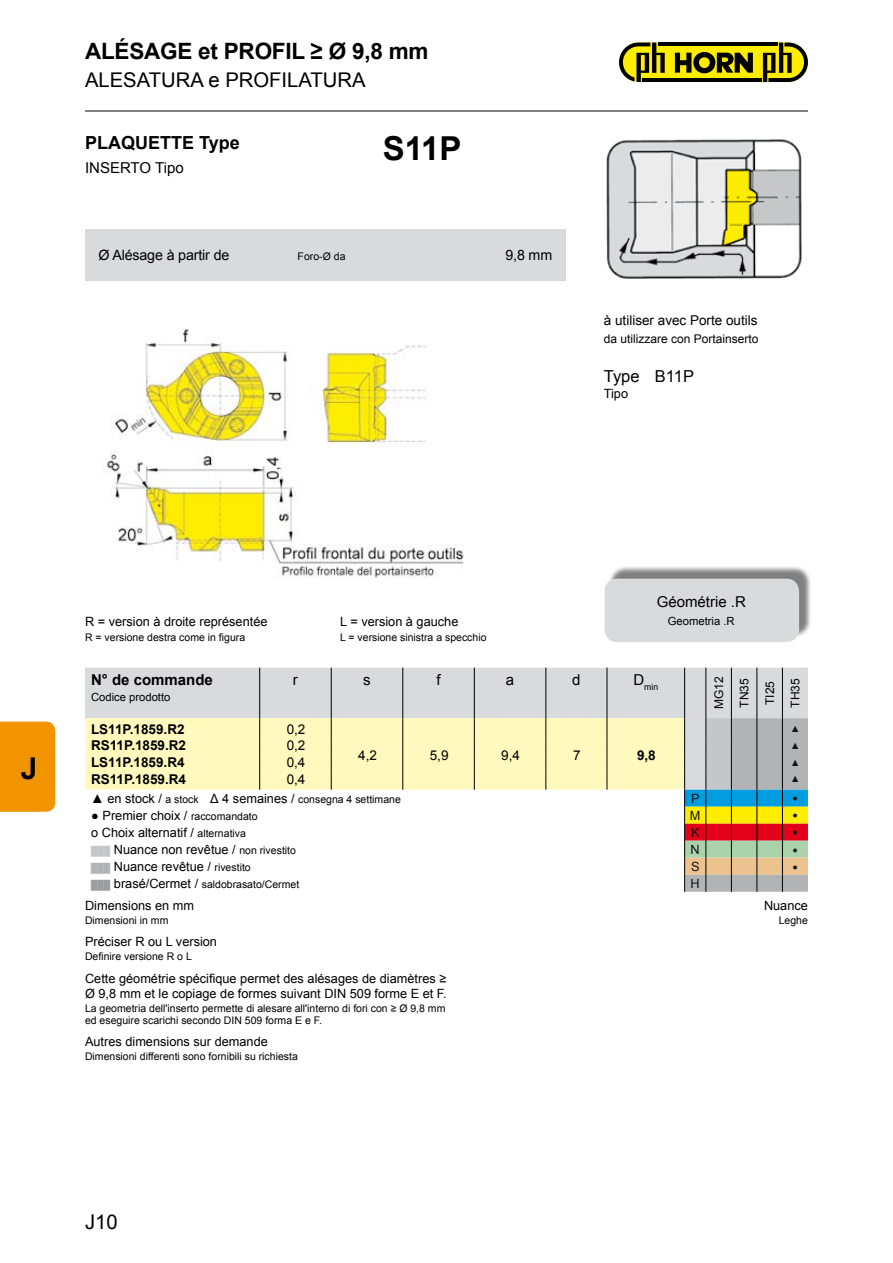
<style>
.page{position:relative;width:893px;height:1263px;background:#fff}
.page>*{position:absolute;margin:0;border:0;box-sizing:border-box;transform-origin:0 0}
.t1{font:700 33px "Arial";color:#000}
.t2{font:700 30px "Arial";color:#000}
.t3{font:700 22.5px "Arial";letter-spacing:-.01em;color:#000}
.t4{font:20.25px "Arial";color:#000}
.t5{font:700 18px "Arial";color:#000}
.t6{font:16.5px "Arial";color:#000}
.t7{font:15px "Arial";color:#000}
.t8{font:700 15px "Arial";color:#000}
.t9{font:14.25px "Arial";letter-spacing:-.01em;color:#000}
.t10{font:700 13.5px "Arial";color:#000}
.t11{font:13.5px "Arial";color:#000}
.t12{font:12.75px/15px "Arial";color:#000}
.t13{font:12.75px "Arial";color:#141314}
.t14{font:12px/25.5px "Arial";color:#000}
.t15{font:11.25px "Arial";color:#000}
.t16{font:10.5px/12px "Arial";color:#000}
.t17{font:9px "Arial";color:#141314}
.t18{font:8.7px "Arial";color:#000}
.s1{font-size:12.75px}
.s2{font-size:10.5px}
.s3{font-size:9px;color:#c5c6c8}
.s4{font-size:9px;color:#b1b3b4}
.s5{font-size:9px;color:#9c9d9f}
</style>
<div class="page">
<div style="left:85px;top:668px;width:723px;height:50px;background:#d9dadb"></div>
<hr style="left:259px;top:668px;width:1px;height:50px;background:#000">
<hr style="left:331px;top:668px;width:1px;height:50px;background:#000">
<hr style="left:402px;top:668px;width:1px;height:50px;background:#000">
<hr style="left:474px;top:668px;width:1px;height:50px;background:#000">
<hr style="left:546px;top:668px;width:1px;height:50px;background:#000">
<hr style="left:607px;top:668px;width:1px;height:50px;background:#000">
<hr style="left:684px;top:668px;width:1px;height:50px;background:#000">
<hr style="left:706px;top:668px;width:1px;height:50px;background:#000">
<hr style="left:731px;top:668px;width:1px;height:50px;background:#000">
<hr style="left:757px;top:668px;width:1px;height:50px;background:#000">
<hr style="left:782px;top:668px;width:1px;height:50px;background:#000">
<svg style="left:85px;top:718px;width:723px;height:174px"></svg>
<img style="left:103px;top:328px;width:361px;height:250px">
<img style="left:606px;top:139px;width:196px;height:140px">
<div style="left:608px;top:565px;width:204px;height:73px;background:#000;opacity:.5"></div>
<div style="left:605px;top:579px;width:194px;height:63px;background:#d9dadb;border-radius:13px"></div>
<div style="left:85px;top:230px;width:481px;height:51px;background:#d9dadb"></div>
<hr style="left:85px;top:111px;width:723px;height:1px;background:#000">
<div style="left:620px;top:43px;width:188px;height:39px;background:#ffed00;border-radius:20px"></div>
<svg style="left:675px;top:52px;width:78px;height:21px"></svg>
<hr style="left:658px;top:43px;width:120px;height:3px;background:#000">
<hr style="left:642px;top:78px;width:120px;height:4px;background:#000">
<svg style="left:619px;top:43px;width:46px;height:39px"></svg>
<svg style="left:763px;top:43px;width:45px;height:39px"></svg>
<div style="left:0;top:721px;width:55px;height:91px;background:#f29400"></div>
<h3 class="t3" style="left:85px;top:36px;width:345px">ALÉSAGE et PROFIL ≥ Ø 9,8 mm</h3>
<h3 class="t4" style="left:85px;top:67px;width:282px">ALESATURA e PROFILATURA</h3>
<h3 class="t5" style="left:85px;top:131px;width:156px">PLAQUETTE Type</h3>
<h3 class="t7" style="left:85px;top:157px;width:100px">INSERTO Tipo</h3>
<h1 class="t1" style="left:383px;top:126px;width:80px">S11P</h1>
<h3 class="t9" style="left:98px;top:246px;width:133px">Ø Alésage à partir de</h3>
<p class="t16" style="left:298px;top:251px;width:49px">Foro-Ø da</p>
<h3 class="t9" style="left:505px;top:246px;width:48px">9,8 mm</h3>
<p class="t11" style="left:604px;top:311px;width:155px">à utiliser avec Porte outils</p>
<p class="t14" style="left:604px;top:326px;width:156px">da utilizzare con Portainserto</p>
<h3 class="t6" style="left:604px;top:365px;width:37px">Type</h3>
<p class="t12" style="left:604px;top:386px;width:26px">Tipo</p>
<h3 class="t6" style="left:655px;top:365px;width:41px">B11P</h3>
<h2 class="t2" style="left:21px;top:749px;width:18px">J</h2>
<p class="t12" style="left:85px;top:614px;width:184px">R = version à droite représentée</p>
<p class="t16" style="left:85px;top:632px;width:162px">R = versione destra come in figura</p>
<h3 class="t8" style="left:91px;top:669px;width:123px">N° de commande</h3>
<p class="t15" style="left:91px;top:690px;width:81px">Codice prodotto</p>
<p class="t12" style="left:340px;top:614px;width:120px">L = version à gauche</p>
<p class="t16" style="left:340px;top:632px;width:148px">L = versione sinistra a specchio</p>
<h3 class="t7" style="left:657px;top:592px;width:91px">Géométrie .R</h3>
<p class="t15" style="left:668px;top:613px;width:68px">Geometria .R</p>
<h3 class="t7" style="left:293px;top:669px;width:6px">r</h3>
<h3 class="t7" style="left:363px;top:669px;width:9px">s</h3>
<h3 class="t7" style="left:436px;top:669px;width:6px">f</h3>
<h3 class="t7" style="left:506px;top:669px;width:10px">a</h3>
<h3 class="t7" style="left:572px;top:669px;width:10px">d</h3>
<p class="t18" style="left:633px;top:681px;width:26px"><sup>D</sup>min</p>
<p class="t14" style="left:706px;top:709px;width:34px;rotate:-90deg">MG12<br>TN35<br>TI25<br>TH35</p>
<p class="t10" style="left:91px;top:720px;width:95px">LS11P.1859.R2</p>
<p class="t11" style="left:287px;top:720px;width:20px">0,2</p>
<p class="t17" style="left:791px;top:723px;width:10px">▲</p>
<p class="t10" style="left:91px;top:736px;width:97px">RS11P.1859.R2</p>
<p class="t11" style="left:287px;top:737px;width:20px">0,2</p>
<p class="t17" style="left:791px;top:740px;width:10px">▲</p>
<p class="t10" style="left:91px;top:754px;width:95px">LS11P.1859.R4</p>
<p class="t11" style="left:287px;top:754px;width:20px">0,4</p>
<p class="t17" style="left:791px;top:757px;width:10px">▲</p>
<p class="t10" style="left:91px;top:770px;width:97px">RS11P.1859.R4</p>
<p class="t11" style="left:287px;top:770px;width:20px">0,4</p>
<p class="t17" style="left:791px;top:773px;width:10px">▲</p>
<p class="t16" style="left:91px;top:793px;width:311px"><span class="s1">▲ en stock /</span> a stock <span class="s1">Δ 4 semaines /</span> consegna 4 settimane</p>
<p class="t13" style="left:691px;top:790px;width:10px">P</p>
<p class="t17" style="left:792px;top:792px;width:7px">●</p>
<p class="t12" style="left:91px;top:808px;width:168px">● Premier choix / <span class="s2">raccomandato</span></p>
<p class="t13" style="left:690px;top:807px;width:12px">M</p>
<p class="t17" style="left:792px;top:809px;width:7px">●</p>
<p class="t12" style="left:91px;top:825px;width:156px">ο Choix alternatif / <span class="s2">alternativa</span></p>
<p class="t13" style="left:691px;top:824px;width:10px">K</p>
<p class="t17" style="left:792px;top:826px;width:7px">●</p>
<p class="t12" style="left:91px;top:842px;width:206px"><span class="s3">███</span> Nuance non revêtue / <span class="s2">non rivestito</span></p>
<p class="t13" style="left:691px;top:841px;width:11px">N</p>
<p class="t17" style="left:792px;top:843px;width:7px">●</p>
<p class="t12" style="left:91px;top:859px;width:161px"><span class="s4">███</span> Nuance revêtue / <span class="s2">rivestito</span></p>
<p class="t13" style="left:691px;top:858px;width:10px">S</p>
<p class="t17" style="left:792px;top:860px;width:7px">●</p>
<p class="t16" style="left:91px;top:878px;width:210px"><span class="s5">███</span> <span class="s1">brasé/Cermet /</span> saldobrasato/Cermet</p>
<p class="t13" style="left:691px;top:875px;width:11px">H</p>
<p class="t11" style="left:358px;top:747px;width:20px">4,2</p>
<p class="t11" style="left:430px;top:747px;width:20px">5,9</p>
<p class="t11" style="left:501px;top:747px;width:20px">9,4</p>
<p class="t11" style="left:573px;top:747px;width:9px">7</p>
<p class="t10" style="left:637px;top:746px;width:20px">9,8</p>
<p class="t12" style="left:85px;top:898px;width:111px">Dimensions en mm</p>
<p class="t16" style="left:85px;top:914px;width:85px">Dimensioni in mm</p>
<p class="t12" style="left:85px;top:934px;width:134px">Préciser R ou L version</p>
<p class="t16" style="left:85px;top:951px;width:108px">Definire versione R o L</p>
<p class="t12" style="left:85px;top:971px;width:363px">Cette géométrie spécifique permet des alésages de diamètres ≥<br>Ø 9,8 mm et le copiage de formes suivant DIN 509 forme E et F.</p>
<p class="t16" style="left:85px;top:1002px;width:362px">La geometria dell'inserto permette di alesare all'interno di fori con ≥ Ø 9,8 mm ed eseguire scarichi secondo DIN 509 forma E e F.</p>
<p class="t12" style="left:85px;top:1034px;width:184px">Autres dimensions sur demande</p>
<p class="t16" style="left:85px;top:1051px;width:214px">Dimensioni differenti sono fornibili su richiesta</p>
<p class="t12" style="left:764px;top:898px;width:45px">Nuance</p>
<p class="t16" style="left:779px;top:914px;width:31px">Leghe</p>
<h3 class="t4" style="left:85px;top:1209px;width:34px">J10</h3>
</div>
